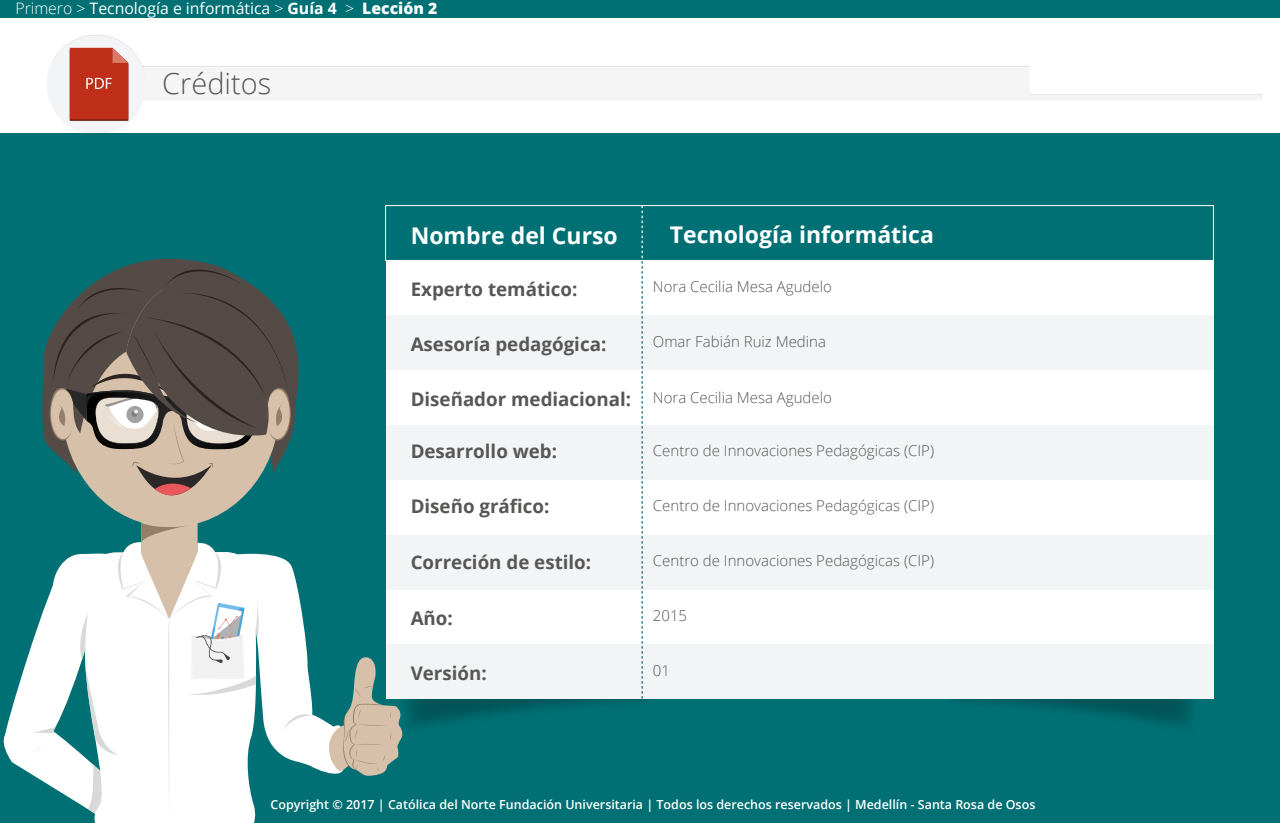
<style>
.page{position:relative;width:1280px;height:823px;background:#fff}
.page>*{position:absolute;margin:0;border:0;box-sizing:border-box;transform-origin:0 0}
.t1{font:300 29px "Open Sans";color:#575756}
.t2{font:700 23px "Open Sans";color:#fff}
.t3{font:700 18.75px "Open Sans";color:#575756}
.t4{font:15.75px "Open Sans";color:#fff}
.t5{font:300 15px "Open Sans";color:#575756}
.t6{font:600 12.5px "Open Sans";color:#fff}
.s1{font-weight:300}
.s2{font-weight:700}
.s3{font-weight:800}
</style>
<div class="page">
<div style="left:0;top:0;width:1280px;height:18px;background:#007074"></div>
<div style="left:47px;top:36px;width:99px;height:98px;background:#f3f4f5;border-radius:50%"></div>
<svg style="left:47px;top:35px;width:1215px;height:86px"></svg>
<div style="left:0;top:134px;width:1280px;height:689px;background:#007074"></div>
<img style="left:955px;top:596px;width:259px;height:129px">
<div style="left:386px;top:260px;width:827px;height:55px;background:#fff"></div>
<div style="left:386px;top:370px;width:827px;height:55px;background:#fff"></div>
<div style="left:386px;top:480px;width:827px;height:55px;background:#fff"></div>
<div style="left:386px;top:590px;width:827px;height:54px;background:#fff"></div>
<div style="left:385px;top:205px;width:829px;height:56px;background:#007074;border:1px solid #fff"></div>
<div style="left:386px;top:315px;width:827px;height:55px;background:#f3f4f5"></div>
<div style="left:386px;top:425px;width:827px;height:55px;background:#f3f4f5"></div>
<div style="left:386px;top:535px;width:827px;height:55px;background:#f3f4f5"></div>
<div style="left:386px;top:644px;width:827px;height:55px;background:#f3f4f5"></div>
<svg style="left:642px;top:206px;width:1px;height:493px"></svg>
<svg style="left:3px;top:251px;width:403px;height:572px"></svg>
<p class="t4" style="left:15px;top:-3px;width:423px"><span class="s1">Primero &gt;</span> Tecnología e informática <span class="s1">&gt;</span> <span class="s2">Guía 4</span> <span class="s1">&gt;</span> <span class="s3">Lección 2</span></p>
<h1 class="t1" style="left:162px;top:64px;width:111px">Créditos</h1>
<h2 class="t2" style="left:411px;top:219px;width:209px">Nombre del Curso</h2>
<p class="t3" style="left:411px;top:276px;width:168px">Experto temático:</p>
<p class="t3" style="left:411px;top:331px;width:197px">Asesoría pedagógica:</p>
<p class="t3" style="left:411px;top:386px;width:222px">Diseñador mediacional:</p>
<p class="t3" style="left:411px;top:438px;width:148px">Desarrollo web:</p>
<p class="t3" style="left:411px;top:493px;width:140px">Diseño gráfico:</p>
<p class="t3" style="left:411px;top:549px;width:182px">Correción de estilo:</p>
<h2 class="t2" style="left:670px;top:218px;width:266px">Tecnología informática</h2>
<p class="t5" style="left:653px;top:276px;width:181px">Nora Cecilia Mesa Agudelo</p>
<p class="t5" style="left:653px;top:332px;width:175px">Omar Fabián Ruiz Medina</p>
<p class="t5" style="left:653px;top:387px;width:181px">Nora Cecilia Mesa Agudelo</p>
<p class="t5" style="left:653px;top:440px;width:283px">Centro de Innovaciones Pedagógicas (CIP)</p>
<p class="t5" style="left:653px;top:495px;width:283px">Centro de Innovaciones Pedagógicas (CIP)</p>
<p class="t5" style="left:653px;top:550px;width:283px">Centro de Innovaciones Pedagógicas (CIP)</p>
<p class="t3" style="left:411px;top:605px;width:44px">Año:</p>
<p class="t5" style="left:653px;top:605px;width:36px">2015</p>
<p class="t3" style="left:411px;top:660px;width:78px">Versión:</p>
<p class="t5" style="left:653px;top:660px;width:19px">01</p>
<p class="t6" style="left:270px;top:796px;width:766px">Copyright © 2017 | Católica del Norte Fundación Universitaria | Todos los derechos reservados | Medellín - Santa Rosa de Osos</p>
</div>
